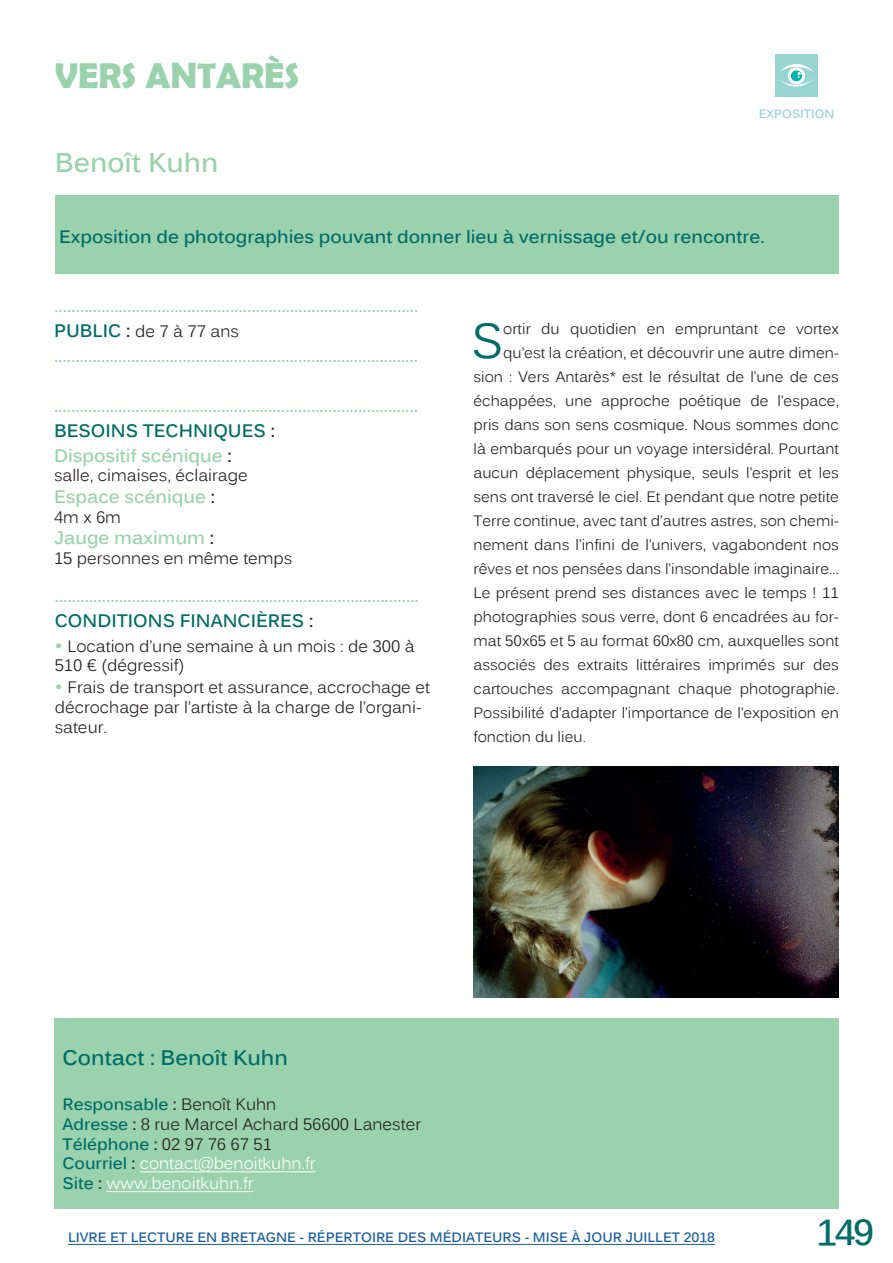
<style>
.page{position:relative;width:893px;height:1263px;background:#fff}
.page>*{position:absolute;margin:0;border:0;box-sizing:border-box;transform-origin:0 0}
.t1{font:48.75px "Kalinga";color:#006d67}
.t2{font:700 36px "Berlin Sans FB Demi";color:#9ad2ae}
.t3{font:700 36px "Kalinga";color:#006d67}
.t4{font:700 27px "Kalinga";color:#9ad2ae}
.t5{font:700 21px "Kalinga";color:#006d67}
.t6{font:700 18px "Kalinga";color:#9ad2ae}
.t7{font:700 18px "Kalinga";color:#006d67}
.t8{font:16.5px/19.8px "Kalinga";color:#231f20}
.t9{font:15px "Kalinga";color:#231f20}
.t10{font:700 13.5px "Kalinga";color:#175d9e}
.t11{font:700 12px "Kalinga";color:#96d5d2}
.s1{font-weight:700;font-size:18px;color:#006d67}
.s2{font-weight:700;font-size:18px}
.s3{color:#231f20}
.s4{font-weight:700;font-size:18px;color:#9ad2ae}
.s5{font-weight:700;color:#006d67}
.s6{font-weight:700}
.s7{color:#fff}
</style>
<div class="page">
<hr style="left:68px;top:1244px;width:647px;height:1px;background:#175d9e">
<div style="left:55px;top:195px;width:783px;height:79px;background:#9ad2ae"></div>
<div style="left:54px;top:1019px;width:785px;height:190px;background:#9ad2ae"></div>
<hr style="left:140px;top:1171px;width:176px;height:1px;background:#fff">
<hr style="left:106px;top:1191px;width:147px;height:1px;background:#fff">
<div style="left:775px;top:54px;width:43px;height:42px;background:#96d5d2"></div>
<svg style="left:779px;top:64px;width:35px;height:23px"></svg>
<img style="left:473px;top:766px;width:366px;height:231px">
<h2 class="t2" style="left:55px;top:55px;width:246px">VERS ANTARÈS</h2>
<h3 class="t4" style="left:55px;top:145px;width:165px">Benoît Kuhn</h3>
<p class="t11" style="left:759px;top:106px;width:77px">EXPOSITION</p>
<p class="t7" style="left:59px;top:225px;width:707px">Exposition de photographies pouvant donner lieu à vernissage et/ou rencontre.</p>
<p class="t6" style="left:54px;top:294px;width:366px">.....................................................................................</p>
<p class="t8" style="left:54px;top:323px;width:186px"><span class="s1">PUBLIC</span> <span class="s2">:</span> de 7 à 77 ans</p>
<p class="t6" style="left:54px;top:344px;width:366px">.....................................................................................</p>
<p class="t6" style="left:54px;top:394px;width:366px">.....................................................................................</p>
<p class="t7" style="left:54px;top:418px;width:222px">BESOINS TECHNIQUES <span class="s3">:</span></p>
<p class="t6" style="left:54px;top:443px;width:179px">Dispositif scénique <span class="s3">:</span></p>
<p class="t8" style="left:54px;top:467px;width:195px">salle, cimaises, éclairage</p>
<p class="t6" style="left:54px;top:485px;width:163px">Espace scénique <span class="s3">:</span></p>
<p class="t8" style="left:54px;top:509px;width:68px">4m x 6m</p>
<p class="t6" style="left:54px;top:526px;width:162px">Jauge maximum <span class="s3">:</span></p>
<p class="t8" style="left:54px;top:550px;width:240px">15 personnes en même temps</p>
<p class="t6" style="left:55px;top:584px;width:366px">.....................................................................................</p>
<p class="t7" style="left:55px;top:609px;width:260px">CONDITIONS FINANCIÈRES <span class="s3">:</span></p>
<p class="t8" style="left:55px;top:637px;width:361px"><span class="s4">•</span> Location d’une semaine à un mois : de 300 à<br>510 € (dégressif)</p>
<p class="t8" style="left:55px;top:679px;width:377px"><span class="s4">•</span> Frais de transport et assurance, accrochage et décrochage par l’artiste à la charge de l’organi&shy;sateur.</p>
<h1 class="t1" style="left:471px;top:310px;width:34px">S</h1>
<p class="t9" style="left:503px;top:319px;width:337px">ortir du quotidien en empruntant ce vortex</p>
<p class="t9" style="left:503px;top:343px;width:337px">qu’est la création, et découvrir une autre dimen-</p>
<p class="t9" style="left:473px;top:367px;width:367px">sion : Vers Antarès* est le résultat de l’une de ces</p>
<p class="t9" style="left:473px;top:391px;width:367px">échappées, une approche poétique de l’espace,</p>
<p class="t9" style="left:473px;top:415px;width:367px">pris dans son sens cosmique. Nous sommes donc</p>
<p class="t9" style="left:473px;top:439px;width:367px">là embarqués pour un voyage intersidéral. Pourtant</p>
<p class="t9" style="left:473px;top:463px;width:367px">aucun déplacement physique, seuls l’esprit et les</p>
<p class="t9" style="left:473px;top:487px;width:367px">sens ont traversé le ciel. Et pendant que notre petite</p>
<p class="t9" style="left:473px;top:511px;width:367px">Terre continue, avec tant d’autres astres, son chemi-</p>
<p class="t9" style="left:473px;top:535px;width:367px">nement dans l’infini de l’univers, vagabondent nos</p>
<p class="t9" style="left:473px;top:559px;width:367px">rêves et nos pensées dans l’insondable imaginaire…</p>
<p class="t9" style="left:473px;top:583px;width:367px">Le présent prend ses distances avec le temps ! 11</p>
<p class="t9" style="left:473px;top:607px;width:367px">photographies sous verre, dont 6 encadrées au for-</p>
<p class="t9" style="left:473px;top:631px;width:367px">mat 50x65 et 5 au format 60x80 cm, auxquelles sont</p>
<p class="t9" style="left:473px;top:655px;width:367px">associés des extraits littéraires imprimés sur des</p>
<p class="t9" style="left:473px;top:679px;width:367px">cartouches accompagnant chaque photographie.</p>
<p class="t9" style="left:473px;top:703px;width:367px">Possibilité d’adapter l’importance de l’exposition en</p>
<p class="t9" style="left:473px;top:727px;width:114px">fonction du lieu.</p>
<h3 class="t5" style="left:63px;top:1044px;width:227px">Contact : Benoît Kuhn</h3>
<p class="t8" style="left:63px;top:1096px;width:360px"><span class="s5">Responsable</span> <span class="s6">:</span> Benoît Kuhn<br><span class="s5">Adresse</span> <span class="s6">:</span> 8 rue Marcel Achard 56600 Lanester<br><span class="s5">Téléphone</span> <span class="s6">:</span> 02 97 76 67 51<br><span class="s5">Courriel</span> <span class="s6">:</span> <span class="s7">contact@benoitkuhn.fr<br></span><span class="s5">Site</span> <span class="s6">:</span> <span class="s7">www.benoitkuhn.fr</span></p>
<p class="t10" style="left:68px;top:1229px;width:649px">LIVRE ET LECTURE EN BRETAGNE - RÉPERTOIRE DES MÉDIATEURS - MISE À JOUR JUILLET 2018</p>
<h2 class="t3" style="left:816px;top:1208px;width:59px">149</h2>
</div>
